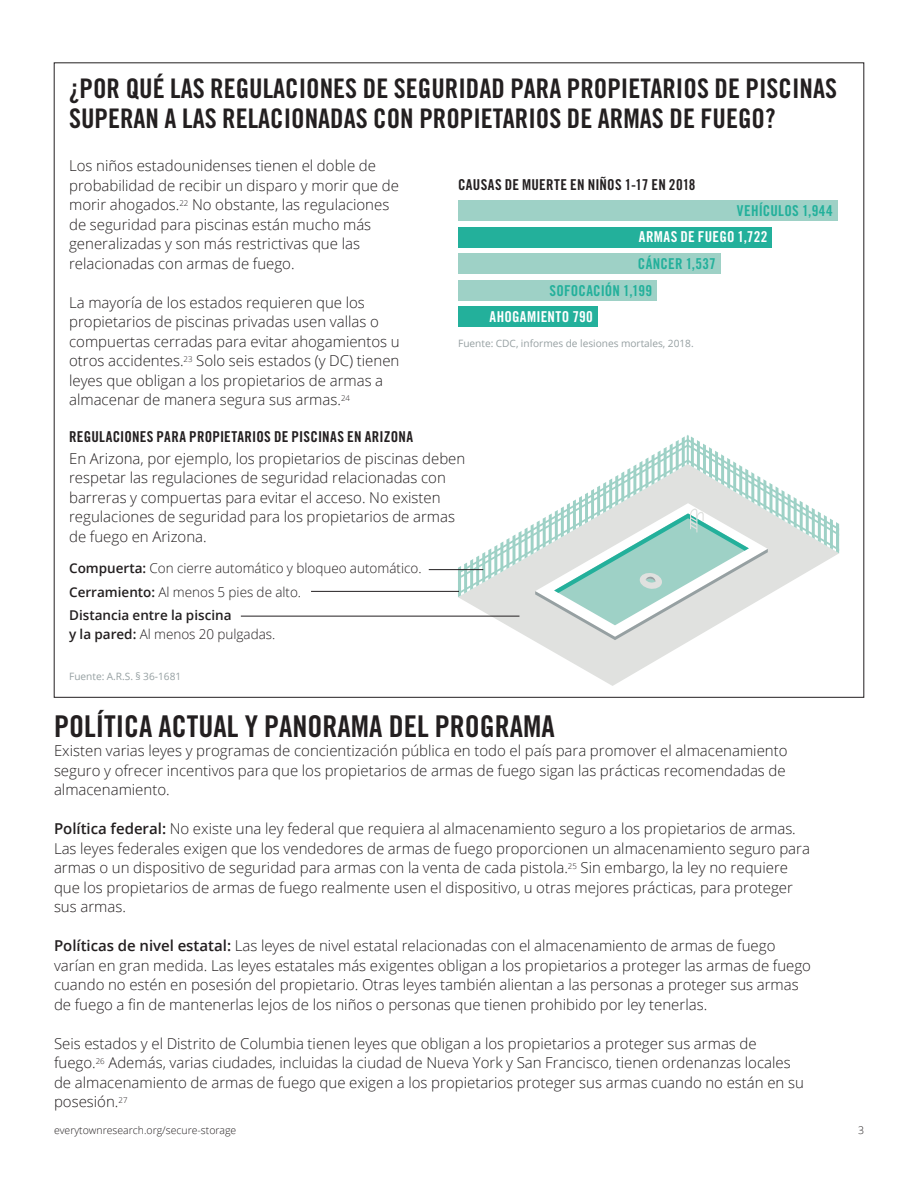
<style>
.page{position:relative;width:918px;height:1188px;background:#fff}
.page>*{position:absolute;margin:0;border:0;box-sizing:border-box;transform-origin:0 0}
.t1{font:30px "Trade Gothic LT Std Bd Cn 20";color:#231f20}
.t2{font:27px/30px "Trade Gothic LT Std Bd Cn 20";color:#231f20}
.t3{font:300 15px/19.5px "Open Sans";color:#231f20}
.t4{font:15px "Trade Gothic LT Std Bd Cn 20";letter-spacing:.015em;color:#231f20}
.t5{font:15px "Trade Gothic LT Std Bd Cn 20";letter-spacing:.02em;color:#23b09b}
.t6{font:15px "Trade Gothic LT Std Bd Cn 20";letter-spacing:.02em;color:#fff}
.t7{font:300 13.5px "Open Sans";color:#231f20}
.t8{font:600 13.5px "Open Sans";color:#231f20}
.t9{font:300 10.5px "Open Sans";color:#231f20}
.t10{font:10.2px "Open Sans";color:#96a0a2}
.s1{font-weight:600}
</style>
<div class="page">
<svg style="left:533px;top:640px;width:158px;height:46px"></svg>
<svg style="left:452px;top:435px;width:388px;height:205px"></svg>
<div style="left:458px;top:201px;width:379px;height:20px;background:#9ed1c6"></div>
<div style="left:458px;top:227px;width:314px;height:20px;background:#23b09b"></div>
<div style="left:458px;top:254px;width:262px;height:20px;background:#9ed1c6"></div>
<div style="left:458px;top:280px;width:199px;height:20px;background:#9ed1c6"></div>
<div style="left:458px;top:307px;width:139px;height:20px;background:#23b09b"></div>
<hr style="left:241px;top:616px;width:278px;height:1px;background:#231f20">
<hr style="left:311px;top:591px;width:148px;height:1px;background:#231f20">
<hr style="left:480px;top:492px;width:2px;height:31px;background:#fff">
<hr style="left:504px;top:478px;width:2px;height:31px;background:#fff">
<hr style="left:429px;top:569px;width:54px;height:1px;background:#231f20">
<p class="t2" style="left:69px;top:74px;width:769px">¿POR QUÉ LAS REGULACIONES DE SEGURIDAD PARA PROPIETARIOS DE PISCINAS<br>SUPERAN A LAS RELACIONADAS CON PROPIETARIOS DE ARMAS DE FUEGO?</p>
<p class="t3" style="left:69px;top:155px;width:331px">Los niños estadounidenses tienen el doble de probabilidad de recibir un disparo y morir que de morir ahogados.<sup>22</sup> No obstante, las regulaciones de seguridad para piscinas están mucho más generalizadas y son más restrictivas que las relacionadas con armas de fuego.</p>
<p class="t3" style="left:69px;top:292px;width:332px">La mayoría de los estados requieren que los propietarios de piscinas privadas usen vallas o compuertas cerradas para evitar ahogamientos u otros accidentes.<sup>23</sup> Solo seis estados (y DC) tienen leyes que obligan a los propietarios de armas a almacenar de manera segura sus armas.<sup>24</sup></p>
<p class="t4" style="left:69px;top:428px;width:345px">REGULACIONES PARA PROPIETARIOS DE PISCINAS EN ARIZONA</p>
<p class="t4" style="left:458px;top:175px;width:239px">CAUSAS DE MUERTE EN NIÑOS 1-17 EN 2018</p>
<p class="t5" style="left:737px;top:202px;width:97px">VEHÍCULOS 1,944</p>
<p class="t6" style="left:639px;top:228px;width:130px">ARMAS DE FUEGO 1,722</p>
<p class="t5" style="left:638px;top:255px;width:79px">CÁNCER 1,537</p>
<p class="t5" style="left:549px;top:281px;width:104px">SOFOCACIÓN 1,199</p>
<p class="t6" style="left:490px;top:308px;width:105px">AHOGAMIENTO 790</p>
<p class="t10" style="left:458px;top:336px;width:237px">Fuente: CDC, informes de lesiones mortales, 2018.</p>
<p class="t3" style="left:69px;top:448px;width:398px">En Arizona, por ejemplo, los propietarios de piscinas deben respetar las regulaciones de seguridad relacionadas con barreras y compuertas para evitar el acceso. No existen regulaciones de seguridad para los propietarios de armas de fuego en Arizona.</p>
<p class="t7" style="left:69px;top:559px;width:354px"><span class="s1">Compuerta:</span> Con cierre automático y bloqueo automático.</p>
<p class="t7" style="left:69px;top:582px;width:234px"><span class="s1">Cerramiento:</span> Al menos 5 pies de alto.</p>
<p class="t8" style="left:69px;top:606px;width:164px">Distancia entre la piscina</p>
<p class="t7" style="left:69px;top:625px;width:208px"><span class="s1">y la pared:</span> Al menos 20 pulgadas.</p>
<p class="t10" style="left:69px;top:669px;width:114px">Fuente: A.R.S. § 36-1681</p>
<p class="t1" style="left:54px;top:708px;width:502px">POLÍTICA ACTUAL Y PANORAMA DEL PROGRAMA</p>
<p class="t3" style="left:54px;top:740px;width:735px">Existen varias leyes y programas de concientización pública en todo el país para promover el almacenamiento seguro y ofrecer incentivos para que los propietarios de armas de fuego sigan las prácticas recomendadas de almacenamiento.</p>
<p class="t3" style="left:54px;top:818px;width:758px"><span class="s1">Política federal:</span> No existe una ley federal que requiera al almacenamiento seguro a los propietarios de armas.<br>Las leyes federales exigen que los vendedores de armas de fuego proporcionen un almacenamiento seguro para armas o un dispositivo de seguridad para armas con la venta de cada pistola.<sup>25</sup> Sin embargo, la ley no requiere que los propietarios de armas de fuego realmente usen el dispositivo, u otras mejores prácticas, para proteger sus armas.</p>
<p class="t3" style="left:54px;top:935px;width:759px"><span class="s1">Políticas de nivel estatal:</span> Las leyes de nivel estatal relacionadas con el almacenamiento de armas de fuego varían en gran medida. Las leyes estatales más exigentes obligan a los propietarios a proteger las armas de fuego cuando no estén en posesión del propietario. Otras leyes también alientan a las personas a proteger sus armas de fuego a fin de mantenerlas lejos de los niños o personas que tienen prohibido por ley tenerlas.</p>
<p class="t3" style="left:54px;top:1033px;width:751px">Seis estados y el Distrito de Columbia tienen leyes que obligan a los propietarios a proteger sus armas de fuego.<sup>26</sup> Además, varias ciudades, incluidas la ciudad de Nueva York y San Francisco, tienen ordenanzas locales de almacenamiento de armas de fuego que exigen a los propietarios proteger sus armas cuando no están en su posesión.<sup>27</sup></p>
<p class="t9" style="left:54px;top:1123px;width:184px">everytownresearch.org/secure-storage</p>
<p class="t9" style="left:858px;top:1123px;width:7px">3</p>
</div>
